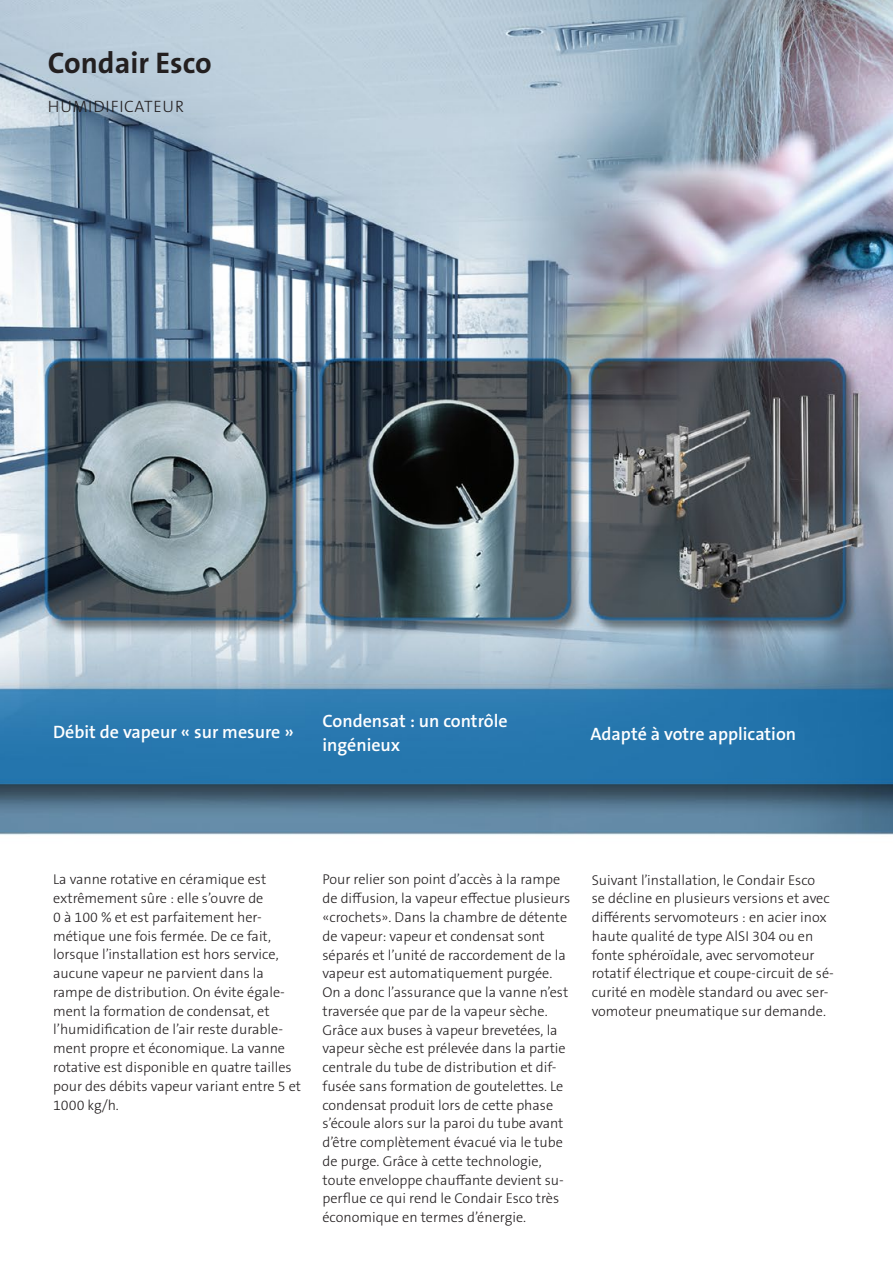
<style>
.page{position:relative;width:893px;height:1263px;background:#fff}
.page>*{position:absolute;margin:0;border:0;box-sizing:border-box;transform-origin:0 0}
.t1{font:700 30px "The Sans B W7";color:#231f20}
.t2{font:600 18px/24px "The Sans B W6";color:#fff}
.t3{font:300 16.5px "The Sans B W3";letter-spacing:.045em;color:#231f20}
.t4{font:300 14.25px/18.8px "The Sans B W3";color:#231f20}
</style>
<div class="page">
<img style="left:0;top:0;width:893px;height:835px">
<h1 class="t1" style="left:48px;top:43px;width:165px">Condair Esco</h1>
<p class="t3" style="left:48px;top:95px;width:138px">HUMIDIFICATEUR</p>
<p class="t2" style="left:53px;top:720px;width:242px">Débit de vapeur « sur mesure »</p>
<p class="t2" style="left:322px;top:709px;width:187px">Condensat : un contrôle ingénieux</p>
<p class="t2" style="left:590px;top:722px;width:207px">Adapté à votre application</p>
<p class="t4" style="left:53px;top:870px;width:249px">La vanne rotative en céramique est extrêmement sûre : elle s’ouvre de<br>0 à 100 % et est parfaitement her&shy;métique une fois fermée. De ce fait, lorsque l’installation est hors service, aucune vapeur ne parvient dans la rampe de distribution. On évite égale&shy;ment la formation de condensat, et l’humidification de l’air reste durable&shy;ment propre et économique. La vanne rotative est disponible en quatre tailles pour des débits vapeur variant entre 5 et 1000 kg/h.</p>
<p class="t4" style="left:322px;top:870px;width:249px">Pour relier son point d’accès à la rampe de diffusion, la vapeur effectue plusieurs «crochets». Dans la chambre de détente de vapeur: vapeur et condensat sont séparés et l’unité de raccordement de la vapeur est automatiquement purgée.<br>On a donc l’assurance que la vanne n’est traversée que par de la vapeur sèche.<br>Grâce aux buses à vapeur brevetées, la vapeur sèche est prélevée dans la partie centrale du tube de distribution et dif&shy;fusée sans formation de goutelettes. Le condensat produit lors de cette phase s’écoule alors sur la paroi du tube avant d’être complètement évacué via le tube de purge. Grâce à cette technologie, toute enveloppe chauffante devient su&shy;perflue ce qui rend le Condair Esco très économique en termes d’énergie.</p>
<p class="t4" style="left:592px;top:870px;width:244px">Suivant l’installation, le Condair Esco<br>se décline en plusieurs versions et avec différents servomoteurs : en acier inox haute qualité de type AlSI 304 ou en fonte sphéroïdale, avec servomoteur rotatif électrique et coupe-circuit de sé&shy;curité en modèle standard ou avec ser&shy;vomoteur pneumatique sur demande.</p>
</div>
